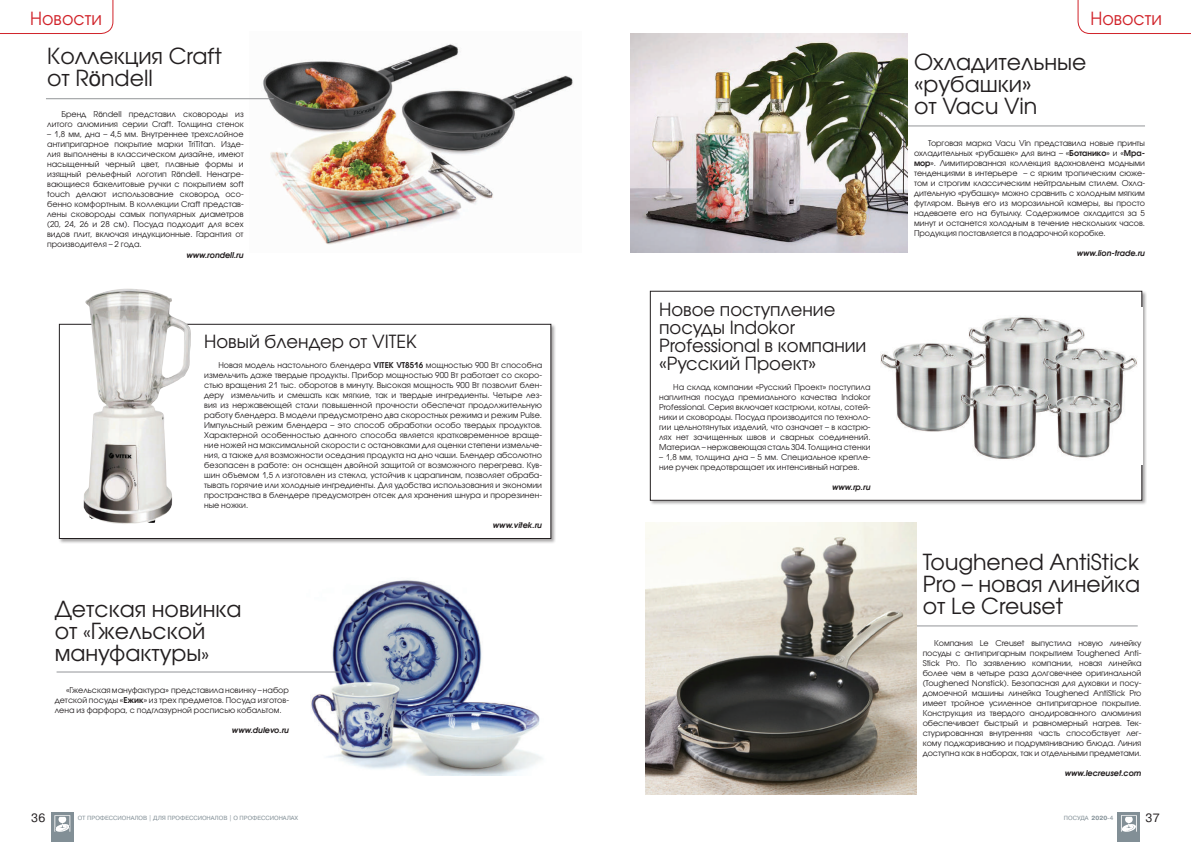
<style>
.page{position:relative;width:1191px;height:842px;background:#fff}
.page>*{position:absolute;margin:0;border:0;box-sizing:border-box;transform-origin:0 0}
.t1{font:22px/22px "Avant Garde Gothic C";color:#231f20}
.t2{font:18px/18px "Avant Garde Gothic C";color:#231f20}
.t3{font:18px "Avant Garde Gothic C";color:#d1232a}
.t4{font:12px "Pragmatica C";color:#231f20}
.t5{font:8px/10px "Avant Garde Gothic C";color:#231f20;text-align:justify}
.t6{font:italic 600 8px "Avant Garde Gothic C";color:#231f20}
.t7{font:6px "Pragmatica C";color:#828f96}
.s1{font-family:"Arial"}
.s2{font-weight:600}
.s3{font-size:18px}
.s4{font-weight:700}
</style>
<div class="page">
<svg style="left:1077px;top:0;width:114px;height:34px"></svg>
<svg style="left:0;top:0;width:113px;height:34px"></svg>
<div style="left:51px;top:812px;width:23px;height:30px;background:#828f96"></div>
<svg style="left:54px;top:815px;width:16px;height:17px"></svg>
<div style="left:1117px;top:812px;width:23px;height:30px;background:#828f96"></div>
<svg style="left:1121px;top:815px;width:15px;height:17px"></svg>
<div style="left:58px;top:323px;width:498px;height:221px;background:#231f20;opacity:.4"></div>
<div style="left:59px;top:324px;width:492px;height:214px;background:#fff"></div>
<div style="left:59px;top:324px;width:492px;height:215px;border:1px solid #231f20"></div>
<img style="left:249px;top:44px;width:324px;height:201px">
<img style="left:84px;top:288px;width:108px;height:236px">
<img style="left:295px;top:580px;width:247px;height:195px">
<hr style="left:793px;top:125px;width:352px;height:1px;background:#939598">
<img style="left:631px;top:33px;width:277px;height:219px">
<div style="left:649px;top:290px;width:498px;height:215px;background:#231f20;opacity:.4"></div>
<div style="left:650px;top:291px;width:491px;height:209px;background:#fff"></div>
<div style="left:650px;top:291px;width:492px;height:209px;border:1px solid #231f20"></div>
<img style="left:880px;top:307px;width:262px;height:157px">
<hr style="left:647px;top:625px;width:490px;height:1px;background:#939598">
<img style="left:645px;top:523px;width:272px;height:271px">
<hr style="left:57px;top:671px;width:283px;height:1px;background:#939598">
<hr style="left:46px;top:98px;width:228px;height:1px;background:#939598">
<h2 class="t3" style="left:30px;top:8px;width:73px">Новости</h2>
<h2 class="t3" style="left:1090px;top:8px;width:73px">Новости</h2>
<h1 class="t1" style="left:47px;top:45px;width:176px">Коллекция Craft от R<span class="s1">ö</span>ndell</h1>
<p class="t5" style="left:47px;top:109px;width:198px;text-align:right">Бренд R<span class="s1">ö</span>ndell представил сковороды из литого алюминия серии Craft. Толщина стенок</p>
<p class="t5" style="left:47px;top:129px;width:198px">– 1,8 мм, дна – 4,5 мм. Внутреннее трехслойное антипригарное покрытие марки TriTitan. Изде&shy;лия выполнены в классическом дизайне, имеют насыщенный черный цвет, плавные формы и изящный рельефный логотип R<span class="s1">ö</span>ndell. Ненагре&shy;вающиеся бакелитовые ручки с покрытием soft touch делают использование сковород осо&shy;бенно комфортным. В коллекции Craft представ&shy;лены сковороды самых популярных диаметров (20, 24, 26 и 28 см). Посуда подходит для всех видов плит, включая индукционные. Гарантия от производителя – 2 года.</p>
<p class="t6" style="left:186px;top:250px;width:59px">www.rondell.ru</p>
<h2 class="t2" style="left:204px;top:333px;width:214px">Новый блендер от VITEK</h2>
<p class="t5" style="left:204px;top:360px;width:339px;text-indent:14px">Новая модель настольного блендера <span class="s2">VITEK VT8516</span> мощностью 900 Вт способна измельчить даже твердые продукты. Прибор мощностью 900 Вт работает со скоро&shy;стью вращения 21 тыс. оборотов в минуту. Высокая мощность 900 Вт позволит блен&shy;деру измельчить и смешать как мягкие, так и твердые ингредиенты. Четыре лез&shy;вия из нержавеющей стали повышенной прочности обеспечат продолжительную работу блендера. В модели предусмотрено два скоростных режима и режим Pulse.<br>Импульсный режим блендера – это способ обработки особо твердых продуктов.<br>Характерной особенностью данного способа является кратковременное враще&shy;ние ножей на максимальной скорости с остановками для оценки степени измельче&shy;ния, а также для возможности оседания продукта на дно чаши. Блендер абсолютно безопасен в работе: он оснащен двойной защитой от возможного перегрева. Кув&shy;шин объемом 1,5 л изготовлен из стекла, устойчив к царапинам, позволяет обраба&shy;тывать горячие или холодные ингредиенты. Для удобства использования и экономии пространства в блендере предусмотрен отсек для хранения шнура и прорезинен&shy;ные ножки.</p>
<p class="t6" style="left:493px;top:521px;width:51px">www.vitek.ru</p>
<h1 class="t1" style="left:55px;top:597px;width:188px">Детская новинка от <span class="s3">«</span>Гжельской мануфактуры<span class="s3">»</span></h1>
<p class="t5" style="left:55px;top:685px;width:236px;text-indent:11px">«Гжельская мануфактура» представилановинку – набор детской посуды «<span class="s2">Ежик</span>» из трех предметов. Посуда изготов&shy;лена из фарфора, с подглазурной росписью кобальтом.</p>
<p class="t6" style="left:232px;top:725px;width:59px">www.dulevo.ru</p>
<h2 class="t2" style="left:659px;top:300px;width:209px">Новое поступление посуды Indokor<br>Professional в компании «Русский Проект»</h2>
<p class="t5" style="left:659px;top:382px;width:213px;text-indent:14px">На склад компании «Русский Проект» поступила наплитная посуда премиального качества Indokor Professional. Серия включает кастрюли, котлы, сотей&shy;ники и сковороды. Посуда производится по техноло&shy;гии цельнотянутых изделий, что означает – в кастрю&shy;лях нет зачищенных швов и сварных соединений.<br>Материал – нержавеющая сталь 304. Толщина стенки</p>
<p class="t5" style="left:659px;top:452px;width:213px">– 1,8 мм, толщина дна – 5 мм. Специальное крепле&shy;ние ручек предотвращает их интенсивный нагрев.</p>
<p class="t6" style="left:832px;top:482px;width:40px">www.rp.ru</p>
<h1 class="t1" style="left:914px;top:50px;width:174px">Охладительные «рубашки»<br>от Vacu Vin</h1>
<p class="t5" style="left:914px;top:138px;width:232px;text-indent:14px">Торговая марка Vacu Vin представила новые принты охладительных «рубашек» для вина – «<span class="s2">Ботанико</span>» и «<span class="s2">Мра&shy;мор</span>». Лимитированная коллекция вдохновлена модными тенденциями в интерьере – с ярким тропическим сюже&shy;том и строгим классическим нейтральным стилем. Охла&shy;дительную «рубашку» можно сравнить с холодным мягким футляром. Вынув его из морозильной камеры, вы просто надеваете его на бутылку. Содержимое охладится за 5 минут и останется холодным в течение нескольких часов.<br>Продукция поставляется в подарочной коробке.</p>
<p class="t6" style="left:1076px;top:248px;width:70px">www.lion-trade.ru</p>
<h1 class="t1" style="left:922px;top:551px;width:219px;text-align:justify">Toughened AntiStick Pro – новая линейка от Le Creuset</h1>
<p class="t5" style="left:922px;top:638px;width:220px;text-indent:11px">Компания Le Creuset выпустила новую линейку посуды с антипригарным покрытием Toughened Anti-Stick Pro. По заявлению компании, новая линейка более чем в четыре раза долговечнее оригинальной (Toughened Nonstick). Безопасная для духовки и посу&shy;домоечной машины линейка Toughened AntiStick Pro имеет тройное усиленное антипригарное покрытие.<br>Конструкция из твердого анодированного алюминия обеспечивает быстрый и равномерный нагрев. Тек&shy;стурированная внутренняя часть способствует лег&shy;кому поджариванию и подрумяниванию блюда. Линия доступна как в наборах, так и отдельными предметами.</p>
<p class="t6" style="left:1064px;top:768px;width:78px">www.lecreuset.com</p>
<h3 class="t4" style="left:31px;top:811px;width:16px">36</h3>
<p class="t7" style="left:78px;top:815px;width:222px">ОТ ПРОФЕССИОНАЛОВ | ДЛЯ ПРОФЕССИОНАЛОВ | О ПРОФЕССИОНАЛАХ</p>
<p class="t7" style="left:1064px;top:815px;width:51px">ПОСУДА <span class="s4">2020</span>-4</p>
<h3 class="t4" style="left:1145px;top:811px;width:16px">37</h3>
</div>
